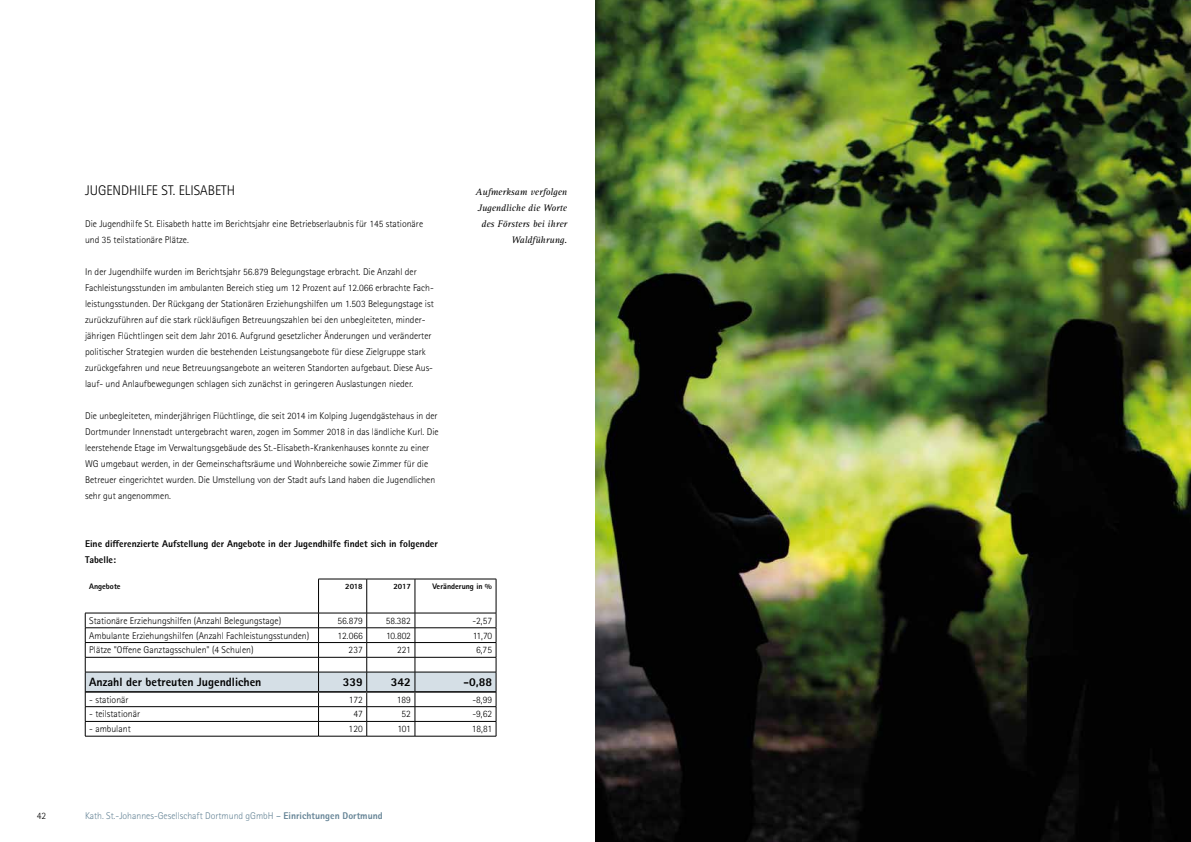
<style>
.page{position:relative;width:1191px;height:842px;background:#fff}
.page>*{position:absolute;margin:0;border:0;box-sizing:border-box;transform-origin:0 0}
.t1{font:300 14px "Rotis Sans Serif Std";color:#000}
.t2{font:800 12px "Rotis Sans Serif Std";color:#000}
.t3{font:300 9.8px/16px "Rotis Sans Serif Std";color:#000}
.t4{font:800 9.8px/16px "Rotis Sans Serif Std";color:#000}
.t5{font:italic 9.8px/16px "Rotis Serif Std";color:#000;text-align:right}
.t6{font:300 9.8px "Rotis Sans Serif Std";color:#648395}
.t7{font:800 8px "Rotis Sans Serif Std";color:#000}
.s1{font-weight:400}
.s2{font-weight:800}
</style>
<div class="page">
<hr style="left:318px;top:579px;width:49px;height:1px;background:#000">
<hr style="left:318px;top:579px;width:1px;height:34px;background:#000">
<hr style="left:367px;top:579px;width:48px;height:1px;background:#000">
<hr style="left:366px;top:579px;width:1px;height:34px;background:#000">
<hr style="left:415px;top:579px;width:81px;height:1px;background:#000">
<hr style="left:415px;top:579px;width:1px;height:34px;background:#000">
<hr style="left:496px;top:579px;width:1px;height:34px;background:#000">
<svg style="left:85px;top:613px;width:412px;height:123px"></svg>
<hr style="left:85px;top:736px;width:233px;height:1px;background:#000">
<hr style="left:318px;top:736px;width:49px;height:1px;background:#000">
<hr style="left:367px;top:736px;width:48px;height:1px;background:#000">
<hr style="left:415px;top:736px;width:81px;height:1px;background:#000">
<hr style="left:85px;top:691px;width:233px;height:2px;background:#000">
<hr style="left:318px;top:691px;width:49px;height:2px;background:#000">
<hr style="left:367px;top:691px;width:48px;height:2px;background:#000">
<hr style="left:415px;top:691px;width:81px;height:2px;background:#000">
<img style="left:595px;top:0;width:596px;height:842px">
<h1 class="t1" style="left:85px;top:182px;width:151px">JUGENDHILFE ST. ELISABETH</h1>
<p class="t3" style="left:85px;top:216px;width:339px">Die Jugendhilfe St. Elisabeth hatte im Berichtsjahr eine Betriebserlaubnis für 145 stationäre und 35 teilstationäre Plätze.</p>
<p class="t3" style="left:85px;top:264px;width:350px">In der Jugendhilfe wurden im Berichtsjahr 56.879 Belegungstage erbracht. Die Anzahl der Fachleistungsstunden im ambulanten Bereich stieg um 12 Prozent auf 12.066 erbrachte Fach&shy;leistungsstunden. Der Rückgang der Stationären Erziehungshilfen um 1.503 Belegungstage ist zurückzuführen auf die stark rückläufigen Betreuungszahlen bei den unbegleiteten, minder&shy;jährigen Flüchtlingen seit dem Jahr 2016. Aufgrund gesetzlicher Änderungen und veränderter politischer Strategien wurden die bestehenden Leistungsangebote für diese Zielgruppe stark zurückgefahren und neue Betreuungsangebote an weiteren Standorten aufgebaut. Diese Aus&shy;lauf- und Anlaufbewegungen schlagen sich zunächst in geringeren Auslastungen nieder.</p>
<p class="t3" style="left:85px;top:408px;width:355px">Die unbegleiteten, minderjährigen Flüchtlinge, die seit 2014 im Kolping Jugendgästehaus in der Dortmunder Innenstadt untergebracht waren, zogen im Sommer 2018 in das ländliche Kurl. Die leerstehende Etage im Verwaltungsgebäude des St.-Elisabeth-Krankenhauses konnte zu einer WG umgebaut werden, in der Gemeinschaftsräume und Wohnbereiche sowie Zimmer für die Betreuer eingerichtet wurden. Die Umstellung von der Stadt aufs Land haben die Jugendlichen sehr gut angenommen.</p>
<p class="t4" style="left:85px;top:535px;width:354px">Eine differenzierte Aufstellung der Angebote in der Jugendhilfe findet sich in folgender<br>Tabelle:</p>
<p class="t5" style="left:475px;top:184px;width:93px">Aufmerksam verfolgen<br>Jugendliche die Worte des Försters bei ihrer<br>Waldführung.</p>
<p class="t7" style="left:89px;top:581px;width:33px">Angebote</p>
<p class="t7" style="left:345px;top:581px;width:19px">2018</p>
<p class="t7" style="left:393px;top:581px;width:19px">2017</p>
<p class="t7" style="left:432px;top:581px;width:61px">Veränderung in %</p>
<p class="t3" style="left:89px;top:613px;width:193px">Stationäre Erziehungshilfen (Anzahl Belegungstage)</p>
<p class="t3" style="left:337px;top:613px;width:27px">56.879</p>
<p class="t3" style="left:386px;top:613px;width:27px">58.382</p>
<p class="t3" style="left:472px;top:613px;width:21px">-2,57</p>
<p class="t3" style="left:89px;top:627px;width:222px">Ambulante Erziehungshilfen (Anzahl Fachleistungsstunden)</p>
<p class="t3" style="left:337px;top:627px;width:27px">12.066</p>
<p class="t3" style="left:386px;top:627px;width:26px">10.802</p>
<p class="t3" style="left:473px;top:627px;width:21px">11,70</p>
<p class="t3" style="left:89px;top:642px;width:166px">Plätze "Offene Ganztagsschulen" (4 Schulen)</p>
<p class="t3" style="left:349px;top:642px;width:16px">237</p>
<p class="t3" style="left:397px;top:642px;width:15px">221</p>
<p class="t3" style="left:476px;top:642px;width:17px">6,75</p>
<p class="t2" style="left:89px;top:674px;width:174px">Anzahl der betreuten Jugendlichen</p>
<p class="t2" style="left:343px;top:674px;width:22px">339</p>
<p class="t2" style="left:391px;top:674px;width:22px">342</p>
<p class="t2" style="left:463px;top:674px;width:30px">-0,88</p>
<p class="t3" style="left:89px;top:691px;width:41px">- stationär</p>
<p class="t3" style="left:349px;top:691px;width:16px">172</p>
<p class="t3" style="left:397px;top:691px;width:16px">189</p>
<p class="t3" style="left:472px;top:691px;width:21px">-8,99</p>
<p class="t3" style="left:89px;top:706px;width:52px">- teilstationär</p>
<p class="t3" style="left:353px;top:706px;width:11px">47</p>
<p class="t3" style="left:401px;top:706px;width:11px">52</p>
<p class="t3" style="left:472px;top:706px;width:21px">-9,62</p>
<p class="t3" style="left:89px;top:721px;width:43px">- ambulant</p>
<p class="t3" style="left:349px;top:721px;width:16px">120</p>
<p class="t3" style="left:397px;top:721px;width:15px">101</p>
<p class="t3" style="left:472px;top:721px;width:22px">18,81</p>
<p class="t3" style="left:37px;top:808px;width:11px">42</p>
<p class="t6" style="left:85px;top:810px;width:299px">Kath. St.-Johannes-Gesellschaft Dortmund gGmbH <span class="s1">–</span> <span class="s2">Einrichtungen Dortmund</span></p>
</div>
